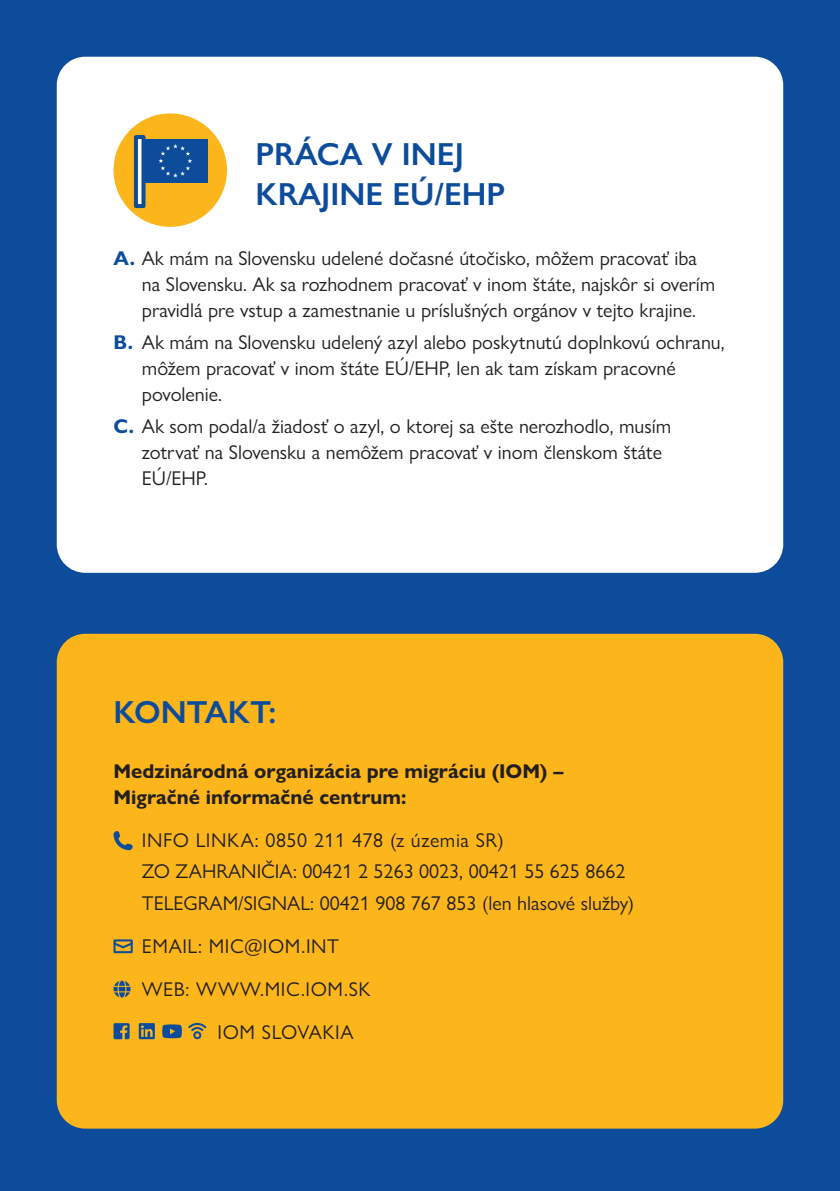
<style>
.page{position:relative;width:840px;height:1191px;background:#fff}
.page>*{position:absolute;margin:0;border:0;box-sizing:border-box;transform-origin:0 0}
.t1{font:600 32px/40px "Gill Sans Nova";color:#0d4c9b}
.Text{font:20px/26px "Gill Sans Nova";color:#231f20}
.Text-2{font:20px "Gill Sans Nova";letter-spacing:.03em;color:#231f20}
.Text-3{font:700 20px/26px "Gill Sans Nova";color:#231f20}
.s1{font-weight:700;color:#0d4c9b}
</style>
<div class="page">
<div style="left:0;top:0;width:839px;height:1191px;background:#0d4c9b"></div>
<div style="left:57px;top:634px;width:725px;height:494px;background:#fcb61c;border-radius:28px"></div>
<div style="left:57px;top:57px;width:725px;height:516px;background:#fff;border-radius:28px"></div>
<svg style="left:113px;top:831px;width:20px;height:19px"></svg>
<svg style="left:113px;top:939px;width:20px;height:15px"></svg>
<svg style="left:113px;top:980px;width:17px;height:17px"></svg>
<svg style="left:113px;top:1023px;width:16px;height:16px"></svg>
<svg style="left:139px;top:1023px;width:16px;height:16px"></svg>
<svg style="left:162px;top:1023px;width:45px;height:17px"></svg>
<div style="left:113px;top:113px;width:114px;height:114px;background:#fcb61c;border-radius:50%"></div>
<div style="left:143px;top:139px;width:64px;height:44px;background:#0d4c9b"></div>
<svg style="left:158px;top:144px;width:34px;height:33px"></svg>
<svg style="left:134px;top:135px;width:11px;height:73px"></svg>
<h1 class="t1" style="left:255px;top:134px;width:251px">PRÁCA V INEJ<br>KRAJINE EÚ/EHP</h1>
<p class="Text" style="left:142px;top:245px;width:574px;text-indent:-28px"><span class="s1">A.</span> Ak mám na Slovensku udelené dočasné útočisko, môžem pracovať iba na Slovensku. Ak sa rozhodnem pracovať v inom štáte, najskôr si overím pravidlá pre vstup a zamestnanie u príslušných orgánov v tejto krajine.</p>
<p class="Text" style="left:142px;top:329px;width:584px;text-indent:-28px"><span class="s1">B.</span> Ak mám na Slovensku udelený azyl alebo poskytnutú doplnkovú ochranu, môžem pracovať v inom štáte EÚ/EHP, len ak tam získam pracovné povolenie.</p>
<p class="Text" style="left:142px;top:413px;width:530px;text-indent:-28px"><span class="s1">C.</span> Ak som podal/a žiadosť o azyl, o ktorej sa ešte nerozhodlo, musím zotrvať na Slovensku a nemôžem pracovať v inom členskom štáte<br>EÚ/EHP.</p>
<h1 class="t1" style="left:113px;top:692px;width:164px">KONTAKT:</h1>
<p class="Text-3" style="left:113px;top:758px;width:451px">Medzinárodná organizácia pre migráciu (IOM) –<br>Migračné informačné centrum:</p>
<p class="Text-2" style="left:142px;top:827px;width:363px">INFO LINKA: 0850 211 478 (z územia SR)</p>
<p class="Text" style="left:142px;top:858px;width:485px">ZO ZAHRANIČIA: 00421 2 5263 0023, 00421 55 625 8662</p>
<p class="Text" style="left:142px;top:890px;width:493px">TELEGRAM/SIGNAL: 00421 908 767 853 (len hlasové služby)</p>
<p class="Text-2" style="left:142px;top:934px;width:198px">EMAIL: MIC@IOM.INT</p>
<p class="Text-2" style="left:142px;top:977px;width:230px">WEB: WWW.MIC.IOM.SK</p>
<p class="Text-2" style="left:217px;top:1020px;width:137px">IOM SLOVAKIA</p>
</div>
